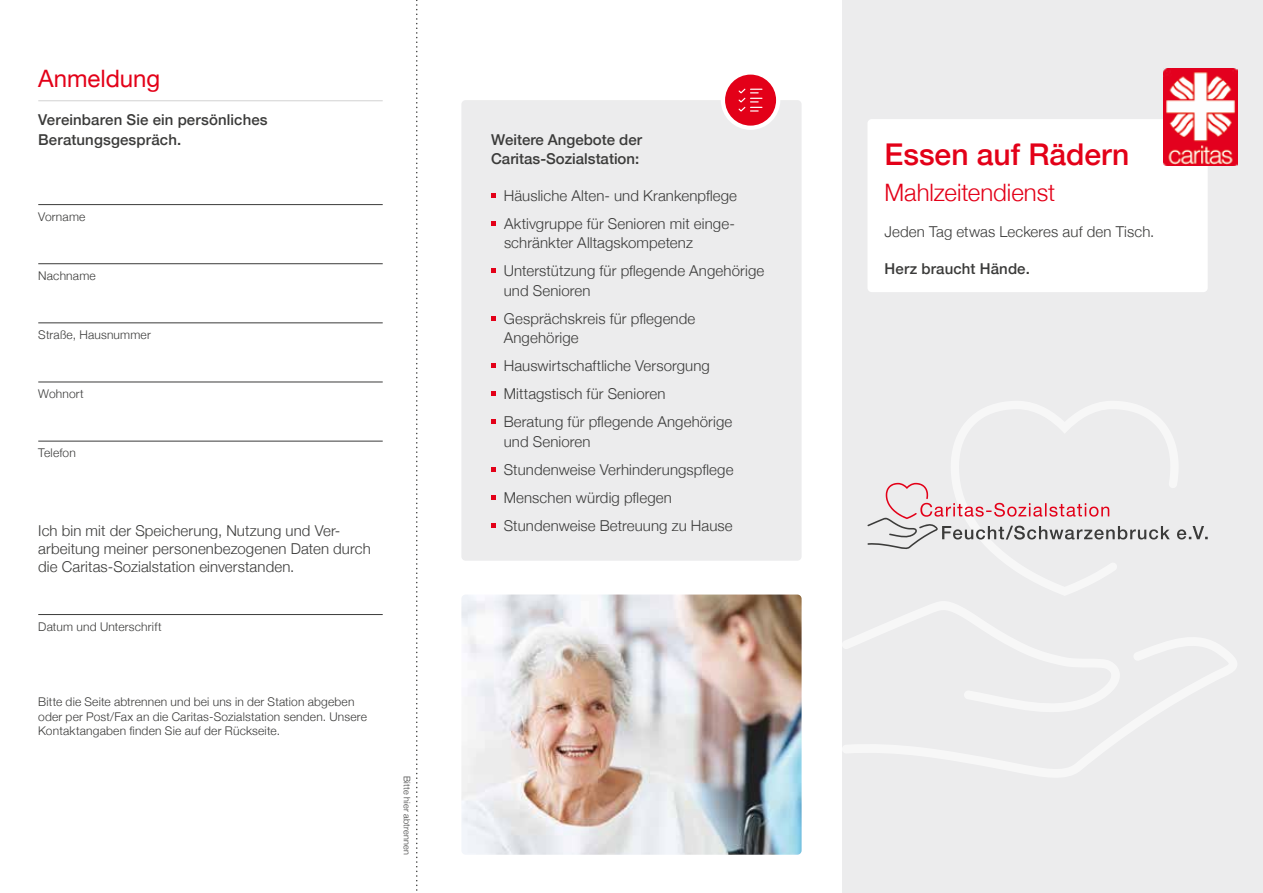
<style>
.page{position:relative;width:1263px;height:893px;background:#fff}
.page>*{position:absolute;margin:0;border:0;box-sizing:border-box;transform-origin:0 0}
.t1{font:500 30px "Helvetica Neue";color:#e30018}
.t2{font:300 24px "Helvetica Neue";letter-spacing:-.005em;color:#e30018}
.t3{font:24px "Helvetica Neue";letter-spacing:-.005em;color:#e30018}
.t4{font:300 15px/28px "Helvetica Neue";letter-spacing:.01em;color:#3b3b3a}
.t5{font:500 15px/19.5px "Helvetica Neue";letter-spacing:.005em;color:#3b3b3a}
.t6{font:300 12px/14.4px "Helvetica Neue";letter-spacing:.015em;color:#3b3b3a}
.t7{font:300 9px "Helvetica Neue";letter-spacing:.025em;color:#3b3b3a}
</style>
<div class="page">
<div style="left:842px;top:0;width:421px;height:893px;background:#ececed"></div>
<svg style="left:842px;top:640px;width:395px;height:137px"></svg>
<svg style="left:842px;top:401px;width:366px;height:319px"></svg>
<hr style="left:38px;top:204px;width:345px;height:1px;background:#3b3b3a">
<hr style="left:38px;top:263px;width:345px;height:1px;background:#3b3b3a">
<hr style="left:38px;top:322px;width:345px;height:1px;background:#3b3b3a">
<hr style="left:38px;top:382px;width:345px;height:1px;background:#3b3b3a">
<hr style="left:38px;top:441px;width:345px;height:1px;background:#3b3b3a">
<hr style="left:38px;top:614px;width:345px;height:1px;background:#3b3b3a">
<svg style="left:416px;top:0;width:2px;height:891px"></svg>
<hr style="left:38px;top:100px;width:345px;height:1px;background:#dadada">
<div style="left:867px;top:119px;width:341px;height:173px;background:#fff;border-radius:4px"></div>
<img style="left:1163px;top:68px;width:74px;height:98px">
<div style="left:461px;top:100px;width:340px;height:461px;background:#ececed;border-radius:4px"></div>
<svg style="left:491px;top:193px;width:4px;height:4px"></svg>
<svg style="left:491px;top:221px;width:5px;height:4px"></svg>
<svg style="left:491px;top:269px;width:4px;height:4px"></svg>
<svg style="left:491px;top:316px;width:4px;height:4px"></svg>
<svg style="left:491px;top:364px;width:4px;height:4px"></svg>
<svg style="left:491px;top:392px;width:4px;height:4px"></svg>
<svg style="left:491px;top:420px;width:4px;height:4px"></svg>
<svg style="left:491px;top:467px;width:4px;height:4px"></svg>
<svg style="left:491px;top:495px;width:4px;height:4px"></svg>
<svg style="left:491px;top:523px;width:4px;height:4px"></svg>
<div style="left:721px;top:70px;width:59px;height:60px;background:#fff;border-radius:50%"></div>
<div style="left:725px;top:75px;width:51px;height:51px;background:#e30018;border-radius:50%"></div>
<svg style="left:738px;top:88px;width:25px;height:24px"></svg>
<img style="left:461px;top:594px;width:340px;height:261px">
<h2 class="t3" style="left:38px;top:61px;width:124px">Anmeldung</h2>
<p class="t5" style="left:38px;top:109px;width:231px">Vereinbaren Sie ein persönliches<br>Beratungsgespräch.</p>
<p class="t6" style="left:38px;top:208px;width:49px">Vorname</p>
<p class="t6" style="left:38px;top:268px;width:59px">Nachname</p>
<p class="t6" style="left:38px;top:327px;width:114px">Straße, Hausnummer</p>
<p class="t6" style="left:38px;top:386px;width:47px">Wohnort</p>
<p class="t6" style="left:38px;top:445px;width:39px">Telefon</p>
<p class="t4" style="left:38px;top:520px;width:334px;line-height:18px">Ich bin mit der Speicherung, Nutzung und Ver&shy;arbeitung meiner personenbezogenen Daten durch die Caritas-Sozialstation einverstanden.</p>
<p class="t6" style="left:38px;top:618px;width:125px">Datum und Unterschrift</p>
<p class="t6" style="left:38px;top:694px;width:330px">Bitte die Seite abtrennen und bei uns in der Station abgeben oder per Post/Fax an die Caritas-Sozialstation senden. Unsere<br>Kontaktangaben finden Sie auf der Rückseite.</p>
<p class="t7" style="left:414px;top:776px;width:80px;rotate:90deg">Bitte hier abtrennen</p>
<p class="t5" style="left:491px;top:128px;width:152px">Weitere Angebote der<br>Caritas-Sozialstation:</p>
<p class="t4" style="left:504px;top:180px;width:235px">Häusliche Alten- und Krankenpflege<br>Aktivgruppe für Senioren mit einge-</p>
<p class="t4" style="left:504px;top:228px;width:262px">schränkter Alltagskompetenz<br>Unterstützung für pflegende Angehörige</p>
<p class="t4" style="left:504px;top:275px;width:193px">und Senioren<br>Gesprächskreis für pflegende</p>
<p class="t4" style="left:504px;top:323px;width:230px">Angehörige<br>Hauswirtschaftliche Versorgung<br>Mittagstisch für Senioren<br>Beratung für pflegende Angehörige</p>
<p class="t4" style="left:504px;top:426px;width:231px">und Senioren<br>Stundenweise Verhinderungspflege<br>Menschen würdig pflegen<br>Stundenweise Betreuung zu Hause</p>
<h1 class="t1" style="left:884px;top:131px;width:246px">Essen auf Rädern</h1>
<h2 class="t2" style="left:884px;top:173px;width:172px">Mahlzeitendienst</h2>
<p class="t4" style="left:884px;top:217px;width:271px">Jeden Tag etwas Leckeres auf den Tisch.</p>
<p class="t5" style="left:884px;top:258px;width:147px">Herz braucht Hände.</p>
</div>
